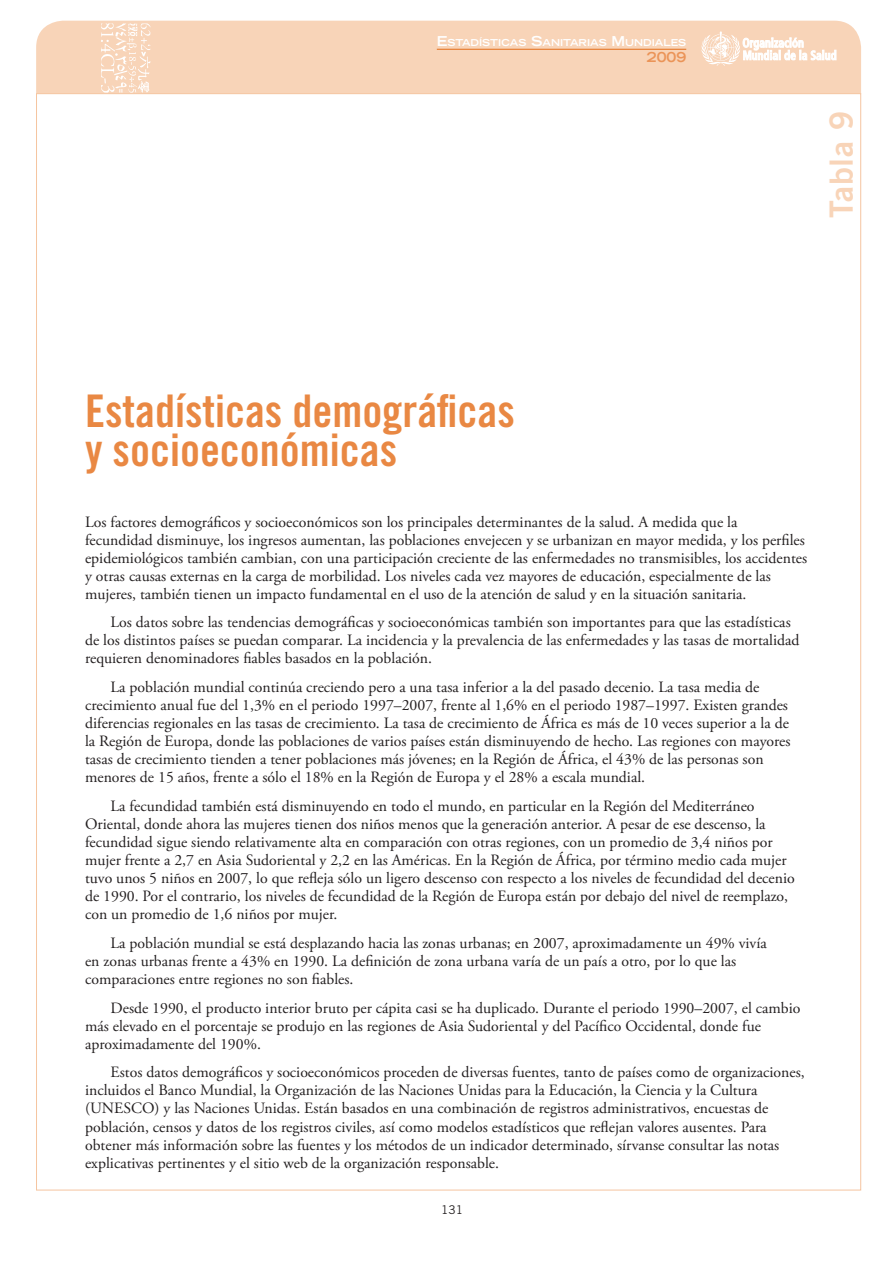
<style>
.page{position:relative;width:893px;height:1263px;background:#fff}
.page>*{position:absolute;margin:0;border:0;box-sizing:border-box;transform-origin:0 0}
.t1{font:45px/39px "Trade Gothic LT Std Bd Cn 20";color:#e98843}
.t2{font:32.1px "Trade Gothic LT Std Bd 2";letter-spacing:.02em;color:#f8d4b8}
.t3{font:15.75px/18px "Adobe Garamond Pro";color:#231f20}
.t4{font:700 expanded 13.65px "Trade Gothic LT Std";color:#eb9458}
.t5{font:12px "Trade Gothic LT Std";color:#231f20}
.t6{font:700 expanded 9.6px "Trade Gothic LT Std";color:#fff}
.s1{font-size:13.65px}
</style>
<div class="page">
<div style="left:36px;top:21px;width:825px;height:102px;background:#f8d4b8;border-radius:27px"></div>
<svg style="left:101px;top:23px;width:49px;height:70px"></svg>
<hr style="left:437px;top:49px;width:249px;height:1px;background:#e36f1e">
<svg style="left:701px;top:31px;width:135px;height:35px"></svg>
<div style="left:36px;top:93px;width:825px;height:1097px;background:#fff;border:1px solid #f5c5a0"></div>
<p class="t6" style="left:437px;top:36px;width:251px"><span class="s1">E</span>STADÍSTICAS <span class="s1">S</span>ANITARIAS <span class="s1">M</span>UNDIALES</p>
<p class="t4" style="left:647px;top:48px;width:41px">2009</p>
<h2 class="t2" style="left:821px;top:218px;width:109px;rotate:-90deg">Tabla 9</h2>
<h1 class="t1" style="left:85px;top:391px;width:431px">Estadísticas demográficas y socioeconómicas</h1>
<p class="t3" style="left:85px;top:513px;width:724px">Los factores demográficos y socioeconómicos son los principales determinantes de la salud. A medida que la fecundidad disminuye, los ingresos aumentan, las poblaciones envejecen y se urbanizan en mayor medida, y los perfiles epidemiológicos también cambian, con una participación creciente de las enfermedades no transmisibles, los accidentes y otras causas externas en la carga de morbilidad. Los niveles cada vez mayores de educación, especialmente de las mujeres, también tienen un impacto fundamental en el uso de la atención de salud y en la situación sanitaria.</p>
<p class="t3" style="left:85px;top:614px;width:716px;text-indent:26px">Los datos sobre las tendencias demográficas y socioeconómicas también son importantes para que las estadísticas de los distintos países se puedan comparar. La incidencia y la prevalencia de las enfermedades y las tasas de mortalidad requieren denominadores fiables basados en la población.</p>
<p class="t3" style="left:85px;top:679px;width:707px;text-indent:26px">La población mundial continúa creciendo pero a una tasa inferior a la del pasado decenio. La tasa media de crecimiento anual fue del 1,3% en el periodo 1997–2007, frente al 1,6% en el periodo 1987–1997. Existen grandes diferencias regionales en las tasas de crecimiento. La tasa de crecimiento de África es más de 10 veces superior a la de la Región de Europa, donde las poblaciones de varios países están disminuyendo de hecho. Las regiones con mayores tasas de crecimiento tienden a tener poblaciones más jóvenes; en la Región de África, el 43% de las personas son menores de 15 años, frente a sólo el 18% en la Región de Europa y el 28% a escala mundial.</p>
<p class="t3" style="left:85px;top:797px;width:711px;text-indent:26px">La fecundidad también está disminuyendo en todo el mundo, en particular en la Región del Mediterráneo Oriental, donde ahora las mujeres tienen dos niños menos que la generación anterior. A pesar de ese descenso, la fecundidad sigue siendo relativamente alta en comparación con otras regiones, con un promedio de 3,4 niños por mujer frente a 2,7 en Asia Sudoriental y 2,2 en las Américas. En la Región de África, por término medio cada mujer tuvo unos 5 niños en 2007, lo que refleja sólo un ligero descenso con respecto a los niveles de fecundidad del decenio de 1990. Por el contrario, los niveles de fecundidad de la Región de Europa están por debajo del nivel de reemplazo, con un promedio de 1,6 niños por mujer.</p>
<p class="t3" style="left:85px;top:934px;width:683px;text-indent:26px">La población mundial se está desplazando hacia las zonas urbanas; en 2007, aproximadamente un 49% vivía en zonas urbanas frente a 43% en 1990. La definición de zona urbana varía de un país a otro, por lo que las comparaciones entre regiones no son fiables.</p>
<p class="t3" style="left:85px;top:999px;width:717px;text-indent:26px">Desde 1990, el producto interior bruto per cápita casi se ha duplicado. Durante el periodo 1990–2007, el cambio más elevado en el porcentaje se produjo en las regiones de Asia Sudoriental y del Pacífico Occidental, donde fue aproximadamente del 190%.</p>
<p class="t3" style="left:85px;top:1064px;width:721px;text-indent:26px">Estos datos demográficos y socioeconómicos proceden de diversas fuentes, tanto de países como de organizaciones, incluidos el Banco Mundial, la Organización de las Naciones Unidas para la Educación, la Ciencia y la Cultura (UNESCO) y las Naciones Unidas. Están basados en una combinación de registros administrativos, encuestas de población, censos y datos de los registros civiles, así como modelos estadísticos que reflejan valores ausentes. Para obtener más información sobre las fuentes y los métodos de un indicador determinado, sírvanse consultar las notas explicativas pertinentes y el sitio web de la organización responsable.</p>
<p class="t5" style="left:441px;top:1203px;width:23px">131</p>
</div>
